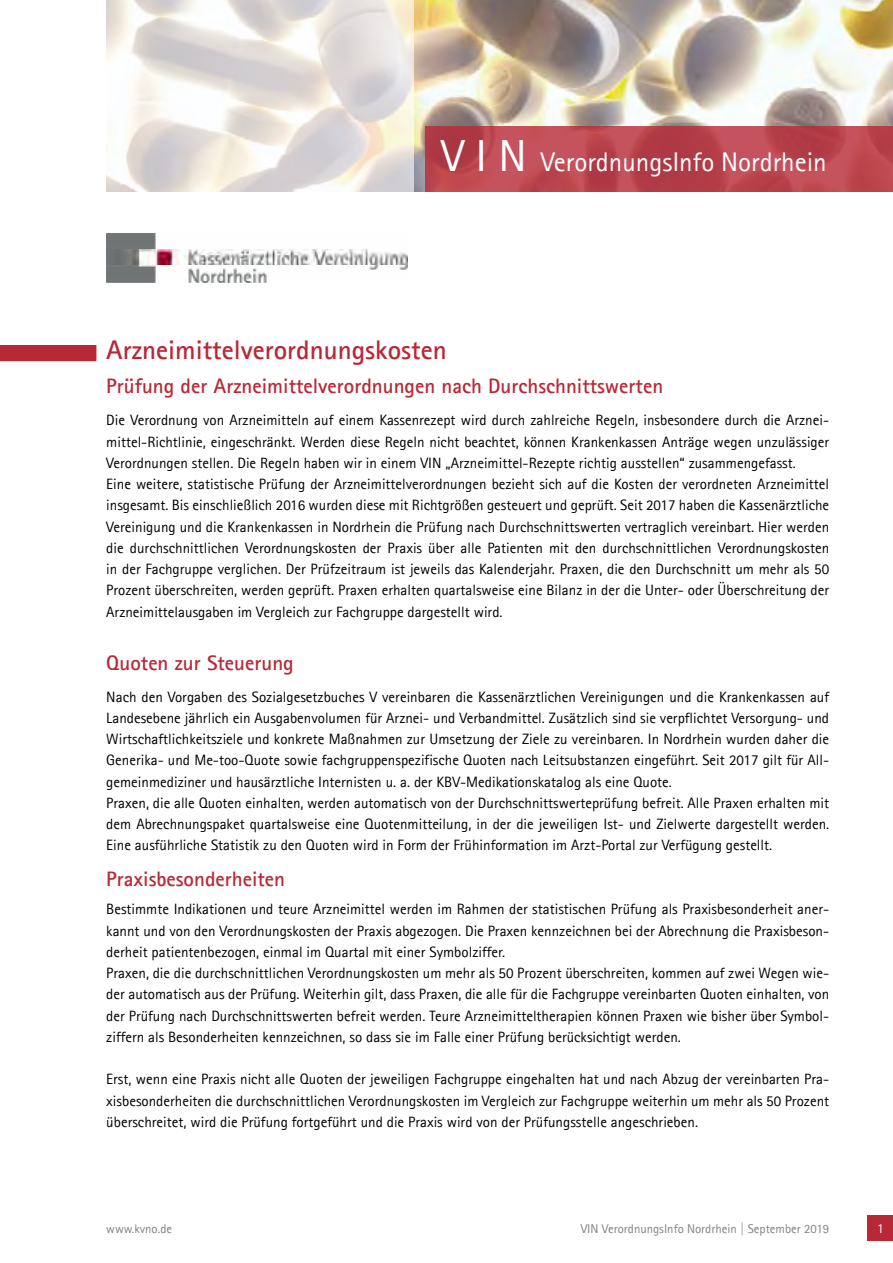
<style>
.page{position:relative;width:893px;height:1263px;background:#fff}
.page>*{position:absolute;margin:0;border:0;box-sizing:border-box;transform-origin:0 0}
.t1{font:700 27px "Agfa Rotis Sans Serif";color:#b82937}
.t2{font:27px "Rotis Sans Serif";color:#fff}
.t3{font:700 21px "Agfa Rotis Sans Serif";color:#b82937}
.t4{font:15px/21.3px "Agfa Rotis Sans Serif";color:#000}
.t5{font:13.5px "Agfa Rotis Sans Serif";color:#fff}
.t6{font:12.75px "Agfa Rotis Sans Serif";color:#808285}
.s1{font-size:45px}
</style>
<div class="page">
<div style="left:868px;top:1215px;width:25px;height:26px;background:#b82937"></div>
<img style="left:106px;top:234px;width:301px;height:49px">
<img style="left:414px;top:0;width:479px;height:191px">
<img style="left:106px;top:0;width:308px;height:192px">
<svg style="left:425px;top:127px;width:468px;height:65px;background:#ba464f"></svg>
<div style="left:0;top:345px;width:96px;height:16px;background:#b82937"></div>
<h1 class="t2" style="left:441px;top:146px;width:387px"><span class="s1">V I N</span> VerordnungsInfo Nordrhein</h1>
<h1 class="t1" style="left:106px;top:333px;width:342px">Arzneimittelverordnungskosten</h1>
<h2 class="t3" style="left:106px;top:372px;width:558px">Prüfung der Arzneimittelverordnungen nach Durchschnittswerten</h2>
<p class="t4" style="left:106px;top:409px;width:724px">Die Verordnung von Arzneimitteln auf einem Kassenrezept wird durch zahlreiche Regeln, insbesondere durch die Arznei&shy;mittel-Richtlinie, eingeschränkt. Werden diese Regeln nicht beachtet, können Krankenkassen Anträge wegen unzulässiger Verordnungen stellen. Die Regeln haben wir in einem VIN „Arzneimittel-Rezepte richtig ausstellen“ zusammengefasst.<br>Eine weitere, statistische Prüfung der Arzneimittelverordnungen bezieht sich auf die Kosten der verordneten Arzneimittel insgesamt. Bis einschließlich 2016 wurden diese mit Richtgrößen gesteuert und geprüft. Seit 2017 haben die Kassenärztliche Vereinigung und die Krankenkassen in Nordrhein die Prüfung nach Durchschnittswerten vertraglich vereinbart. Hier werden die durchschnittlichen Verordnungskosten der Praxis über alle Patienten mit den durchschnittlichen Verordnungskosten in der Fachgruppe verglichen. Der Prüfzeitraum ist jeweils das Kalenderjahr. Praxen, die den Durchschnitt um mehr als 50<br>Prozent überschreiten, werden geprüft. Praxen erhalten quartalsweise eine Bilanz in der die Unter- oder Überschreitung der Arzneimittelausgaben im Vergleich zur Fachgruppe dargestellt wird.</p>
<h2 class="t3" style="left:106px;top:649px;width:189px">Quoten zur Steuerung</h2>
<p class="t4" style="left:106px;top:686px;width:724px">Nach den Vorgaben des Sozialgesetzbuches V vereinbaren die Kassenärztlichen Vereinigungen und die Krankenkassen auf Landesebene jährlich ein Ausgabenvolumen für Arznei- und Verbandmittel. Zusätzlich sind sie verpflichtet Versorgung- und Wirtschaftlichkeitsziele und konkrete Maßnahmen zur Umsetzung der Ziele zu vereinbaren. In Nordrhein wurden daher die Generika- und Me-too-Quote sowie fachgruppenspezifische Quoten nach Leitsubstanzen eingeführt. Seit 2017 gilt für All&shy;gemeinmediziner und hausärztliche Internisten u. a. der KBV-Medikationskatalog als eine Quote.<br>Praxen, die alle Quoten einhalten, werden automatisch von der Durchschnittswerteprüfung befreit. Alle Praxen erhalten mit dem Abrechnungspaket quartalsweise eine Quotenmitteilung, in der die jeweiligen Ist- und Zielwerte dargestellt werden.<br>Eine ausführliche Statistik zu den Quoten wird in Form der Frühinformation im Arzt-Portal zur Verfügung gestellt.</p>
<h2 class="t3" style="left:106px;top:866px;width:180px">Praxisbesonderheiten</h2>
<p class="t4" style="left:106px;top:898px;width:724px">Bestimmte Indikationen und teure Arzneimittel werden im Rahmen der statistischen Prüfung als Praxisbesonderheit aner&shy;kannt und von den Verordnungskosten der Praxis abgezogen. Die Praxen kennzeichnen bei der Abrechnung die Praxisbeson&shy;derheit patientenbezogen, einmal im Quartal mit einer Symbolziffer.<br>Praxen, die die durchschnittlichen Verordnungskosten um mehr als 50 Prozent überschreiten, kommen auf zwei Wegen wie&shy;der automatisch aus der Prüfung. Weiterhin gilt, dass Praxen, die alle für die Fachgruppe vereinbarten Quoten einhalten, von der Prüfung nach Durchschnittswerten befreit werden. Teure Arzneimitteltherapien können Praxen wie bisher über Symbol&shy;ziffern als Besonderheiten kennzeichnen, so dass sie im Falle einer Prüfung berücksichtigt werden.</p>
<p class="t4" style="left:106px;top:1068px;width:724px;text-align:justify">Erst, wenn eine Praxis nicht alle Quoten der jeweiligen Fachgruppe eingehalten hat und nach Abzug der vereinbarten Pra&shy;xisbesonderheiten die durchschnittlichen Verordnungskosten im Vergleich zur Fachgruppe weiterhin um mehr als 50 Prozent überschreitet, wird die Prüfung fortgeführt und die Praxis wird von der Prüfungsstelle angeschrieben.</p>
<p class="t6" style="left:106px;top:1221px;width:67px">www.kvno.de</p>
<p class="t6" style="left:581px;top:1221px;width:250px">VIN VerordnungsInfo Nordrhein | September 2019</p>
<p class="t5" style="left:877px;top:1221px;width:8px">1</p>
</div>
